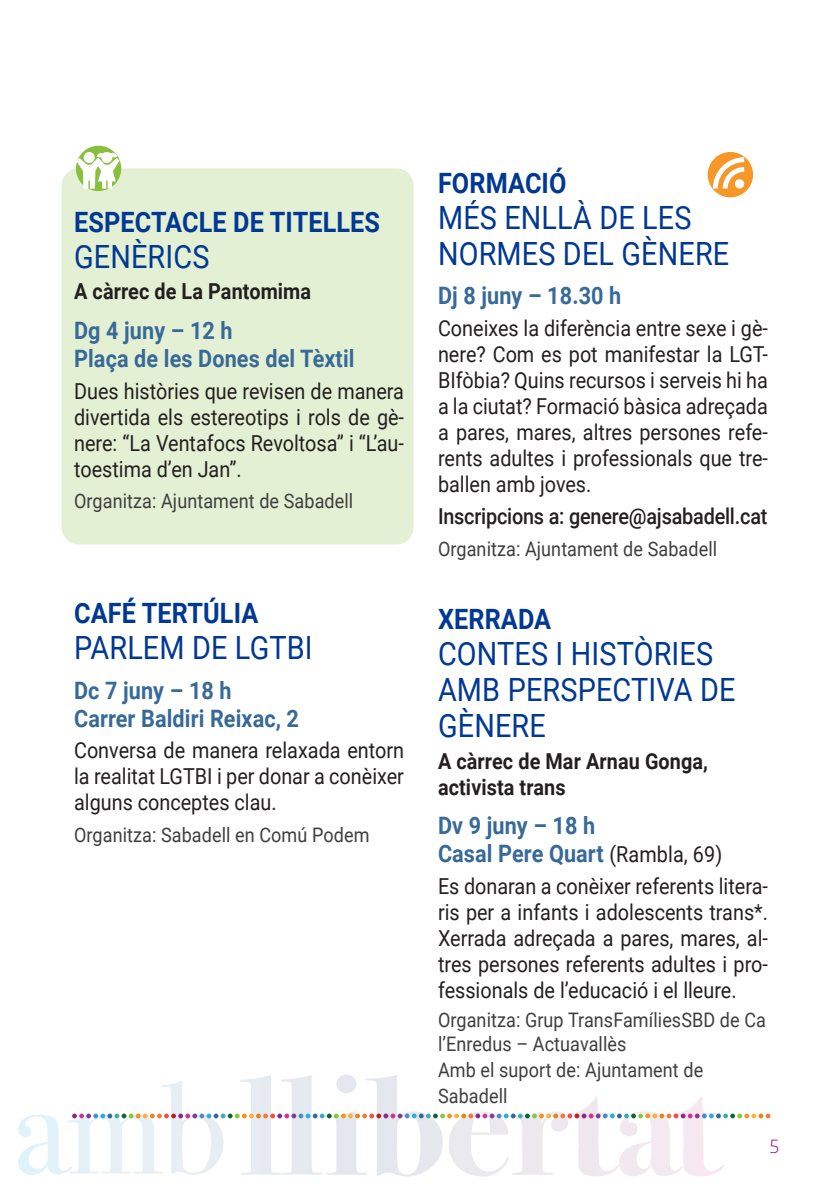
<style>
.page{position:relative;width:840px;height:1191px;background:#fff}
.page>*{position:absolute;margin:0;border:0;box-sizing:border-box;transform-origin:0 0}
.t1{font:32px/36px "Roboto";letter-spacing:.005em;color:#003894;scale:.9 1}
.t2{font:700 28px "Roboto";letter-spacing:.005em;color:#003894;scale:.9 1}
.t3{font:700 24px "Roboto";letter-spacing:.005em;color:#376a99;scale:.9 1}
.t4{font:22px/26px "Roboto";color:#231f20;text-align:justify;scale:.9 1}
.t5{font:700 22px/26px "Roboto";letter-spacing:.005em;color:#231f20;scale:.9 1}
.t6{font:500 22px "Roboto";letter-spacing:-.01em;color:#231f20;scale:.9 1}
.t7{font:20px/24px "Roboto";letter-spacing:.005em;color:#3e3e3f;scale:.9 1}
.t8{font:300 18px "Encode Sans";color:#90268f}
.s1{font-weight:400;font-size:22px;color:#231f20}
</style>
<div class="page">
<div style="left:62px;top:168px;width:351px;height:376px;background:#e4f0d4;border-radius:17px"></div>
<div style="left:76px;top:146px;width:45px;height:45px;background:#87c03f;border-radius:50%"></div>
<svg style="left:76px;top:152px;width:43px;height:37px"></svg>
<div style="left:84px;top:152px;width:11px;height:11px;background:#fff;border-radius:50%"></div>
<svg style="left:72px;top:1096px;width:698px;height:80px"></svg>
<div style="left:707px;top:152px;width:45px;height:45px;background:#f79727;border-radius:50%"></div>
<svg style="left:712px;top:157px;width:31px;height:31px"></svg>
<p class="t2" style="left:74px;top:202px;width:341px">ESPECTACLE DE TITELLES</p>
<p class="t1" style="left:74px;top:237px;width:152px">GENÈRICS</p>
<p class="t5" style="left:74px;top:278px;width:265px">A càrrec de La Pantomima</p>
<p class="t3" style="left:74px;top:313px;width:178px">Dg 4 juny – 12 h</p>
<p class="t3" style="left:74px;top:341px;width:313px">Plaça de les Dones del Tèxtil</p>
<p class="t4" style="left:74px;top:377px;width:368px">Dues històries que revisen de manera divertida els estereotips i rols de gè&shy;nere: “La Ventafocs Revoltosa” i “L’au&shy;toestima d’en Jan”.</p>
<p class="t7" style="left:74px;top:488px;width:311px">Organitza: Ajuntament de Sabadell</p>
<p class="t2" style="left:74px;top:593px;width:206px">CAFÉ TERTÚLIA</p>
<p class="t1" style="left:74px;top:628px;width:266px">PARLEM DE LGTBI</p>
<p class="t3" style="left:74px;top:673px;width:176px">Dc 7 juny – 18 h</p>
<p class="t3" style="left:74px;top:701px;width:251px">Carrer Baldiri Reixac, 2</p>
<p class="t4" style="left:74px;top:736px;width:368px">Conversa de manera relaxada entorn la realitat LGTBI i per donar a conèixer alguns conceptes clau.</p>
<p class="t7" style="left:74px;top:822px;width:329px">Organitza: Sabadell en Comú Podem</p>
<p class="t2" style="left:438px;top:163px;width:144px">FORMACIÓ</p>
<p class="t1" style="left:438px;top:198px;width:325px">MÉS ENLLÀ DE LES<br>NORMES DEL GÈNERE</p>
<p class="t3" style="left:438px;top:279px;width:205px">Dj 8 juny – 18.30 h</p>
<p class="t4" style="left:438px;top:314px;width:368px">Coneixes la diferència entre sexe i gè&shy;nere? Com es pot manifestar la LGT-BIfòbia? Quins recursos i serveis hi ha a la ciutat? Formació bàsica adreçada a pares, mares, altres persones refe&shy;rents adultes i professionals que tre&shy;ballen amb joves.</p>
<p class="t6" style="left:438px;top:500px;width:367px">Inscripcions a: genere@ajsabadell.cat</p>
<p class="t7" style="left:438px;top:536px;width:311px">Organitza: Ajuntament de Sabadell</p>
<p class="t2" style="left:438px;top:599px;width:127px">XERRADA</p>
<p class="t1" style="left:438px;top:634px;width:332px">CONTES I HISTÒRIES<br>AMB PERSPECTIVA DE<br>GÈNERE</p>
<p class="t5" style="left:438px;top:747px;width:301px">A càrrec de Mar Arnau Gonga, activista trans</p>
<p class="t3" style="left:438px;top:808px;width:176px">Dv 9 juny – 18 h</p>
<p class="t3" style="left:438px;top:836px;width:317px">Casal Pere Quart <span class="s1">(Rambla, 69)</span></p>
<p class="t4" style="left:438px;top:872px;width:368px">Es donaran a conèixer referents litera&shy;ris per a infants i adolescents trans*.<br>Xerrada adreçada a pares, mares, al&shy;tres persones referents adultes i pro&shy;fessionals de l’educació i el lleure.</p>
<p class="t7" style="left:438px;top:1007px;width:365px">Organitza: Grup TransFamíliesSBD de Ca l’Enredus – Actuavallès</p>
<p class="t7" style="left:438px;top:1056px;width:296px;line-height:26px">Amb el suport de: Ajuntament de<br>Sabadell</p>
<p class="t8" style="left:769px;top:1133px;width:11px">5</p>
</div>
